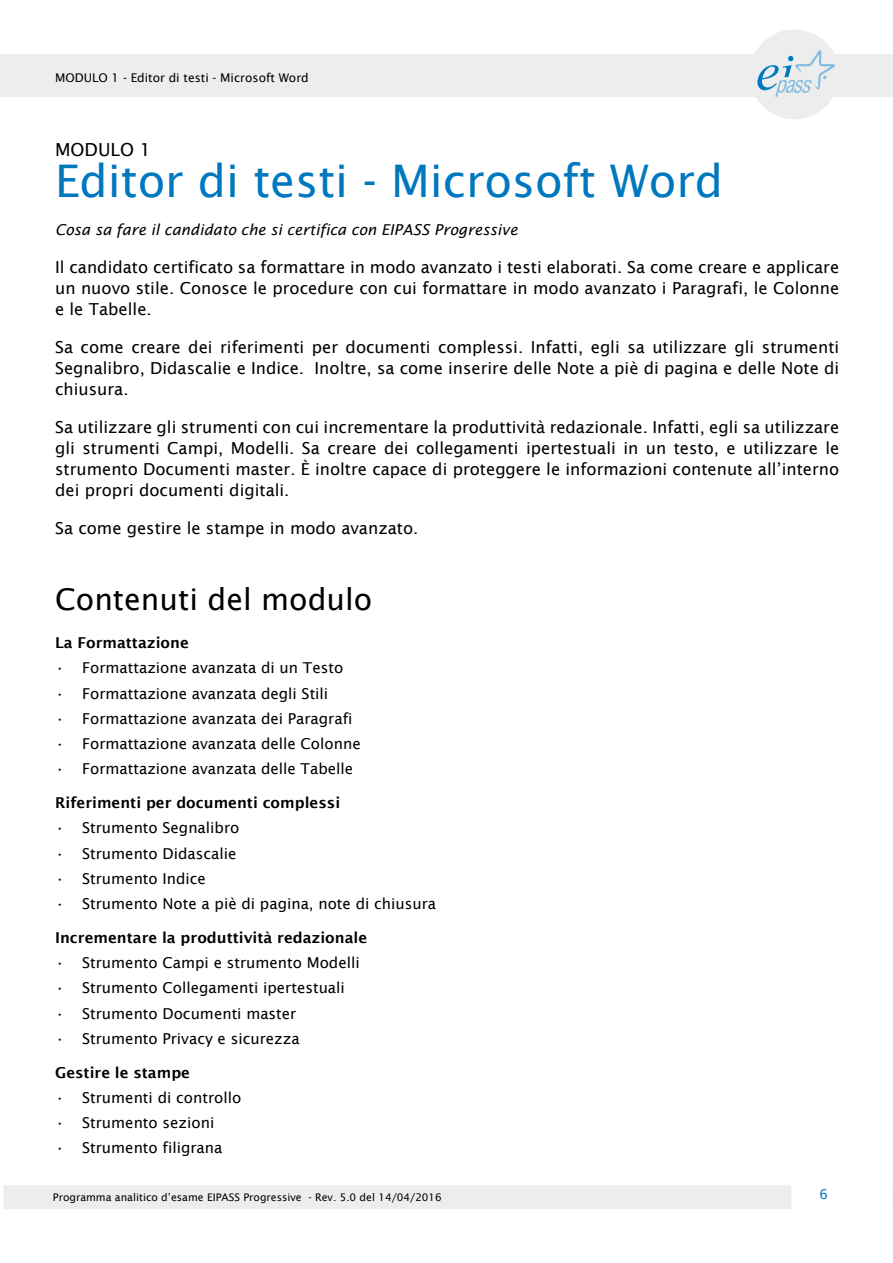
<style>
.page{position:relative;width:893px;height:1263px;background:#fff}
.page>*{position:absolute;margin:0;border:0;box-sizing:border-box;transform-origin:0 0}
.t1{font:45px "Lucida Sans";color:#0078bf}
.t2{font:30px "Lucida Sans";color:#000}
.t3{font:18px "Lucida Sans";color:#000}
.t4{font:16.5px/21px "Lucida Sans";color:#000;text-align:justify}
.t5{font:15px "Lucida Sans";color:#000}
.t6{font:600 15px "Lucida Sans";color:#000}
.t7{font:italic 15px "Lucida Sans";color:#000}
.t8{font:13.5px "Lucida Sans";color:#0077c1}
.t9{font:12px "Lucida Sans";color:#000}
.t10{font:10.5px "Lucida Sans";color:#000}
</style>
<div class="page">
<div style="left:0;top:54px;width:893px;height:43px;background:#ededee"></div>
<div style="left:749px;top:29px;width:90px;height:90px;background:#ededee;border-radius:50%"></div>
<div style="left:3px;top:1185px;width:788px;height:24px;background:#ededee"></div>
<svg style="left:892px;top:1186px;width:1px;height:22px"></svg>
<svg style="left:757px;top:50px;width:78px;height:47px"></svg>
<p class="t9" style="left:55px;top:71px;width:255px">MODULO 1 - Editor di testi - Microsoft Word</p>
<p class="t3" style="left:55px;top:140px;width:98px">MODULO 1</p>
<h1 class="t1" style="left:55px;top:155px;width:669px">Editor di testi - Microsoft Word</h1>
<p class="t7" style="left:55px;top:221px;width:464px">Cosa sa fare il candidato che si certifica con EIPASS Progressive</p>
<p class="t4" style="left:55px;top:257px;width:786px">Il candidato certificato sa formattare in modo avanzato i testi elaborati. Sa come creare e applicare un nuovo stile. Conosce le procedure con cui formattare in modo avanzato i Paragrafi, le Colonne e le Tabelle.</p>
<p class="t4" style="left:55px;top:337px;width:786px">Sa come creare dei riferimenti per documenti complessi. Infatti, egli sa utilizzare gli strumenti Segnalibro, Didascalie e Indice. Inoltre, sa come inserire delle Note a piè di pagina e delle Note di chiusura.</p>
<p class="t4" style="left:55px;top:417px;width:786px">Sa utilizzare gli strumenti con cui incrementare la produttività redazionale. Infatti, egli sa utilizzare gli strumenti Campi, Modelli. Sa creare dei collegamenti ipertestuali in un testo, e utilizzare le strumento Documenti master. È inoltre capace di proteggere le informazioni contenute all’interno dei propri documenti digitali.</p>
<p class="t4" style="left:55px;top:518px;width:365px">Sa come gestire le stampe in modo avanzato.</p>
<h2 class="t2" style="left:55px;top:582px;width:319px">Contenuti del modulo</h2>
<p class="t6" style="left:55px;top:634px;width:135px">La Formattazione</p>
<p class="t5" style="left:55px;top:659px;width:290px">• Formattazione avanzata di un Testo</p>
<p class="t5" style="left:55px;top:685px;width:275px">• Formattazione avanzata degli Stili</p>
<p class="t5" style="left:55px;top:710px;width:299px">• Formattazione avanzata dei Paragrafi</p>
<p class="t5" style="left:55px;top:735px;width:307px">• Formattazione avanzata delle Colonne</p>
<p class="t5" style="left:55px;top:760px;width:300px">• Formattazione avanzata delle Tabelle</p>
<p class="t6" style="left:55px;top:794px;width:287px">Riferimenti per documenti complessi</p>
<p class="t5" style="left:55px;top:819px;width:186px">• Strumento Segnalibro</p>
<p class="t5" style="left:55px;top:845px;width:183px">• Strumento Didascalie</p>
<p class="t5" style="left:55px;top:870px;width:152px">• Strumento Indice</p>
<p class="t5" style="left:55px;top:895px;width:383px">• Strumento Note a piè di pagina, note di chiusura</p>
<p class="t6" style="left:55px;top:929px;width:314px">Incrementare la produttività redazionale</p>
<p class="t5" style="left:55px;top:954px;width:306px">• Strumento Campi e strumento Modelli</p>
<p class="t5" style="left:55px;top:979px;width:291px">• Strumento Collegamenti ipertestuali</p>
<p class="t5" style="left:55px;top:1005px;width:243px">• Strumento Documenti master</p>
<p class="t5" style="left:55px;top:1030px;width:246px">• Strumento Privacy e sicurezza</p>
<p class="t6" style="left:55px;top:1064px;width:136px">Gestire le stampe</p>
<p class="t5" style="left:55px;top:1089px;width:188px">• Strumenti di controllo</p>
<p class="t5" style="left:55px;top:1114px;width:161px">• Strumento sezioni</p>
<p class="t5" style="left:55px;top:1139px;width:169px">• Strumento filigrana</p>
<p class="t10" style="left:53px;top:1191px;width:390px">Programma analitico d’esame EIPASS Progressive - Rev. 5.0 del 14/04/2016</p>
<p class="t8" style="left:819px;top:1186px;width:10px">6</p>
</div>
